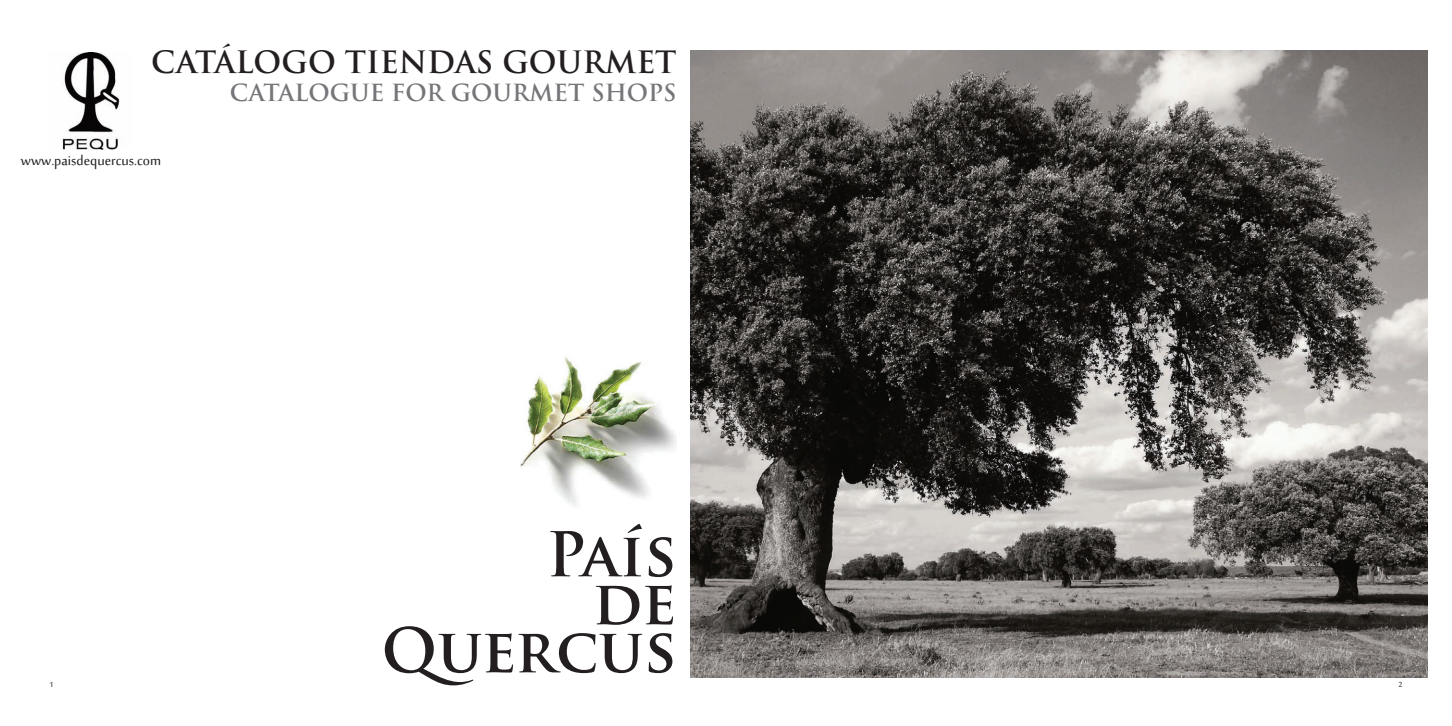
<style>
.page{position:relative;width:1452px;height:726px;background:#fff}
.page>*{position:absolute;margin:0;border:0;box-sizing:border-box;transform-origin:0 0}
.t1{font:700 60px/48px "Trajan Pro";letter-spacing:-.005em;color:#231f20;text-align:right}
.t2{font:700 30px "Trajan Pro";color:#231f20}
.t3{font:700 23px "Trajan Pro";color:#757679}
.t4{font:18px "Sakkal Majalla";color:#231f20}
.t5{font:10px "Sakkal Majalla";color:#231f20}
</style>
<div class="page">
<img style="left:690px;top:51px;width:737px;height:626px">
<img style="left:62px;top:53px;width:58px;height:97px">
<img style="left:520px;top:356px;width:156px;height:150px">
<h2 class="t2" style="left:151px;top:44px;width:527px">CATÁLOGO TIENDAS GOURMET</h2>
<p class="t3" style="left:230px;top:78px;width:448px">CATALOGUE FOR GOURMET SHOPS</p>
<p class="t4" style="left:21px;top:151px;width:142px">www.paisdequercus.com</p>
<h1 class="t1" style="left:381px;top:531px;width:296px">País<br>de<br>Quercus</h1>
<p class="t5" style="left:49px;top:679px;width:6px">1</p>
<p class="t5" style="left:1398px;top:679px;width:6px">2</p>
</div>
